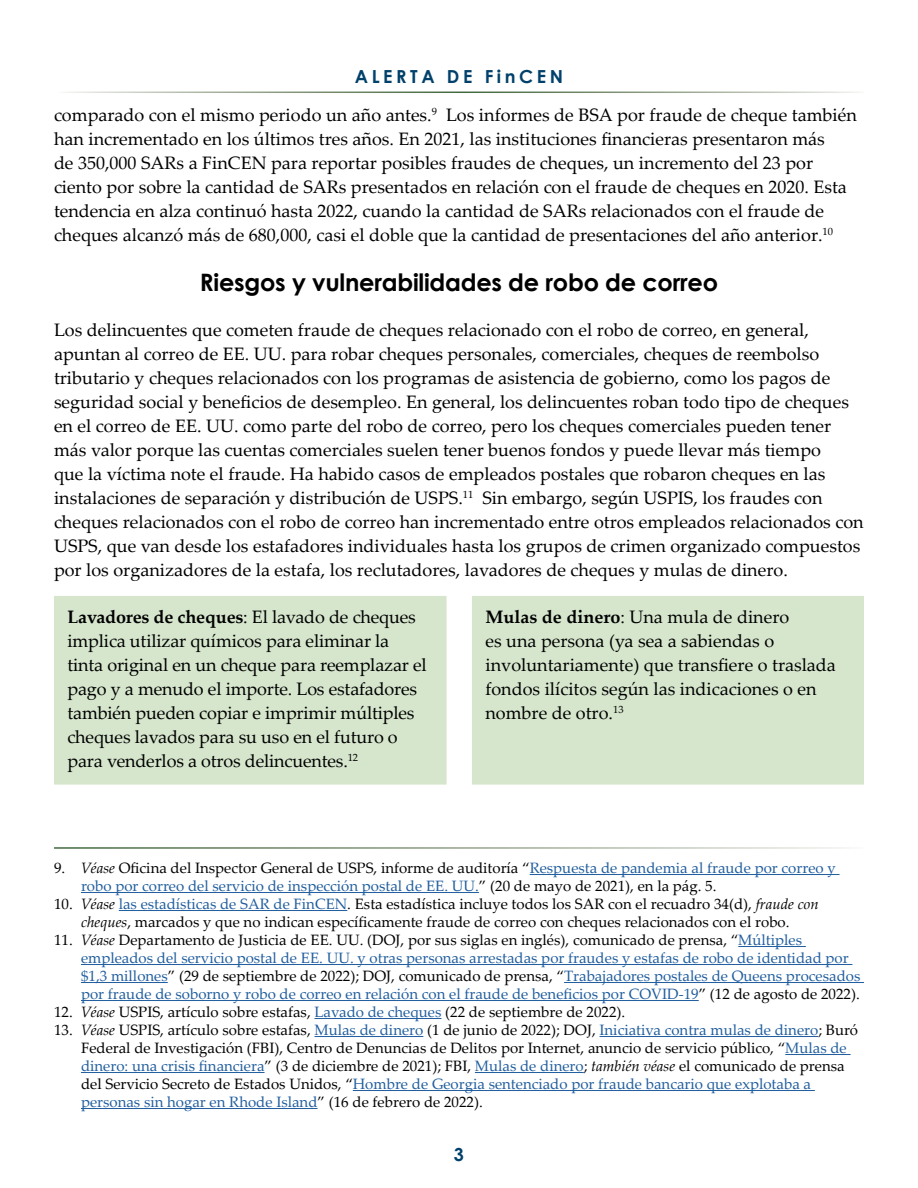
<style>
.page{position:relative;width:918px;height:1188px;background:#fff}
.page>*{position:absolute;margin:0;border:0;box-sizing:border-box;transform-origin:0 0}
.H2_centered{font:700 24px "Century Gothic";letter-spacing:-.01em;color:#000}
.Logo_Header{font:18px/24px "Palatino Linotype";color:#000}
.t1{font:700 18px "Century Gothic";letter-spacing:.2em;color:#00416b}
.Footnote{font:15px/18px "Palatino Linotype";color:#000;text-align:center}
.Footnote-2{font:15px/18px "Palatino Linotype";color:#215e9e}
.s1{font-weight:700}
.s2{color:#000}
.s3{font-style:italic;color:#000}
.s4{font-style:italic}
.s5{color:#215e9e}
</style>
<div class="page">
<div style="left:54px;top:596px;width:393px;height:189px;background:#d6e6cc"></div>
<div style="left:472px;top:596px;width:392px;height:189px;background:#d6e6cc"></div>
<hr style="left:530px;top:874px;width:310px;height:1px;background:#215e9e">
<hr style="left:81px;top:892px;width:398px;height:1px;background:#215e9e">
<hr style="left:119px;top:910px;width:228px;height:1px;background:#215e9e">
<hr style="left:738px;top:946px;width:68px;height:1px;background:#215e9e">
<hr style="left:81px;top:964px;width:771px;height:1px;background:#215e9e">
<hr style="left:81px;top:982px;width:87px;height:1px;background:#215e9e">
<hr style="left:564px;top:982px;width:300px;height:1px;background:#215e9e">
<hr style="left:81px;top:1000px;width:618px;height:1px;background:#215e9e">
<hr style="left:314px;top:1018px;width:127px;height:1px;background:#215e9e">
<hr style="left:314px;top:1036px;width:109px;height:1px;background:#215e9e">
<hr style="left:600px;top:1036px;width:218px;height:1px;background:#215e9e">
<hr style="left:785px;top:1054px;width:66px;height:1px;background:#215e9e">
<hr style="left:81px;top:1072px;width:184px;height:1px;background:#215e9e">
<hr style="left:475px;top:1072px;width:109px;height:1px;background:#215e9e">
<hr style="left:353px;top:1090px;width:462px;height:1px;background:#215e9e">
<hr style="left:81px;top:1108px;width:237px;height:1px;background:#215e9e">
<p class="t1" style="left:355px;top:62px;width:210px">ALERTA DE FinCEN</p>
<p class="Logo_Header" style="left:54px;top:102px;width:804px">comparado con el mismo periodo un año antes.<sup>9</sup> Los informes de BSA por fraude de cheque también han incrementado en los últimos tres años. En 2021, las instituciones financieras presentaron más<br>de 350,000 SARs a FinCEN para reportar posibles fraudes de cheques, un incremento del 23 por ciento por sobre la cantidad de SARs presentados en relación con el fraude de cheques en 2020. Esta tendencia en alza continuó hasta 2022, cuando la cantidad de SARs relacionados con el fraude de cheques alcanzó más de 680,000, casi el doble que la cantidad de presentaciones del año anterior.<sup>10</sup></p>
<h2 class="H2_centered" style="left:200px;top:264px;width:520px">Riesgos y vulnerabilidades de robo de correo</h2>
<h3 class="Logo_Header" style="left:54px;top:317px;width:811px">Los delincuentes que cometen fraude de cheques relacionado con el robo de correo, en general, apuntan al correo de EE. UU. para robar cheques personales, comerciales, cheques de reembolso tributario y cheques relacionados con los programas de asistencia de gobierno, como los pagos de seguridad social y beneficios de desempleo. En general, los delincuentes roban todo tipo de cheques en el correo de EE. UU. como parte del robo de correo, pero los cheques comerciales pueden tener más valor porque las cuentas comerciales suelen tener buenos fondos y puede llevar más tiempo<br>que la víctima note el fraude. Ha habido casos de empleados postales que robaron cheques en las instalaciones de separación y distribución de USPS.<sup>11</sup> Sin embargo, según USPIS, los fraudes con cheques relacionados con el robo de correo han incrementado entre otros empleados relacionados con USPS, que van desde los estafadores individuales hasta los grupos de crimen organizado compuestos por los organizadores de la estafa, los reclutadores, lavadores de cheques y mulas de dinero.</h3>
<p class="Logo_Header" style="left:68px;top:604px;width:361px"><span class="s1">Lavadores de cheques</span>: El lavado de cheques implica utilizar químicos para eliminar la tinta original en un cheque para reemplazar el pago y a menudo el importe. Los estafadores también pueden copiar e imprimir múltiples cheques lavados para su uso en el futuro o para venderlos a otros delincuentes.<sup>12</sup></p>
<p class="Logo_Header" style="left:485px;top:604px;width:352px"><span class="s1">Mulas de dinero</span>: Una mula de dinero<br>es una persona (ya sea a sabiendas o involuntariamente) que transfiere o traslada fondos ilícitos según las indicaciones o en nombre de otro.<sup>13</sup></p>
<p class="Footnote-2" style="left:81px;top:858px;width:756px;text-indent:-27px"><span class="s2">9.</span> <span class="s3">Véase</span> <span class="s2">Oficina del Inspector General de USPS, informe de auditoría “</span>Respuesta de pandemia al fraude por correo y robo por correo del servicio de inspección postal de EE. UU.<span class="s2">” (20 de mayo de 2021), en la pág. 5.</span></p>
<p class="Footnote" style="left:54px;top:894px;width:766px">10. <span class="s4">Véase</span> <span class="s5">las estadísticas de SAR de FinCEN</span>. Esta estadística incluye todos los SAR con el recuadro 34(d), <span class="s4">fraude con cheques</span>, marcados y que no indican específicamente fraude de correo con cheques relacionados con el robo.</p>
<p class="Footnote-2" style="left:81px;top:930px;width:781px;text-indent:-27px"><span class="s2">11.</span> <span class="s3">Véase</span> <span class="s2">Departamento de Justicia de EE. UU. (DOJ, por sus siglas en inglés), comunicado de prensa, “</span>Múltiples empleados del servicio postal de EE. UU. y otras personas arrestadas por fraudes y estafas de robo de identidad por $1,3 millones<span class="s2">” (29 de septiembre de 2022); DOJ, comunicado de prensa, “</span>Trabajadores postales de Queens procesados por fraude de soborno y robo de correo en relación con el fraude de beneficios por COVID-19<span class="s2">” (12 de agosto de 2022).</span></p>
<p class="Footnote" style="left:54px;top:1002px;width:573px">12. <span class="s4">Véase</span> USPIS, artículo sobre estafas, <span class="s5">Lavado de cheques</span> (22 de septiembre de 2022).</p>
<p class="Footnote" style="left:81px;top:1020px;width:779px;text-align:left;text-indent:-27px">13. <span class="s4">Véase</span> USPIS, artículo sobre estafas, <span class="s5">Mulas de dinero</span> (1 de junio de 2022); DOJ, <span class="s5">Iniciativa contra mulas de dinero</span>; Buró Federal de Investigación (FBI), Centro de Denuncias de Delitos por Internet, anuncio de servicio público, “<span class="s5">Mulas de dinero: una crisis financiera</span>” (3 de diciembre de 2021); FBI, <span class="s5">Mulas de dinero</span>; <span class="s4">también véase</span> el comunicado de prensa del Servicio Secreto de Estados Unidos, “<span class="s5">Hombre de Georgia sentenciado por fraude bancario que explotaba a personas sin hogar en Rhode Island</span>” (16 de febrero de 2022).</p>
<p class="t1" style="left:454px;top:1141px;width:12px">3</p>
</div>
